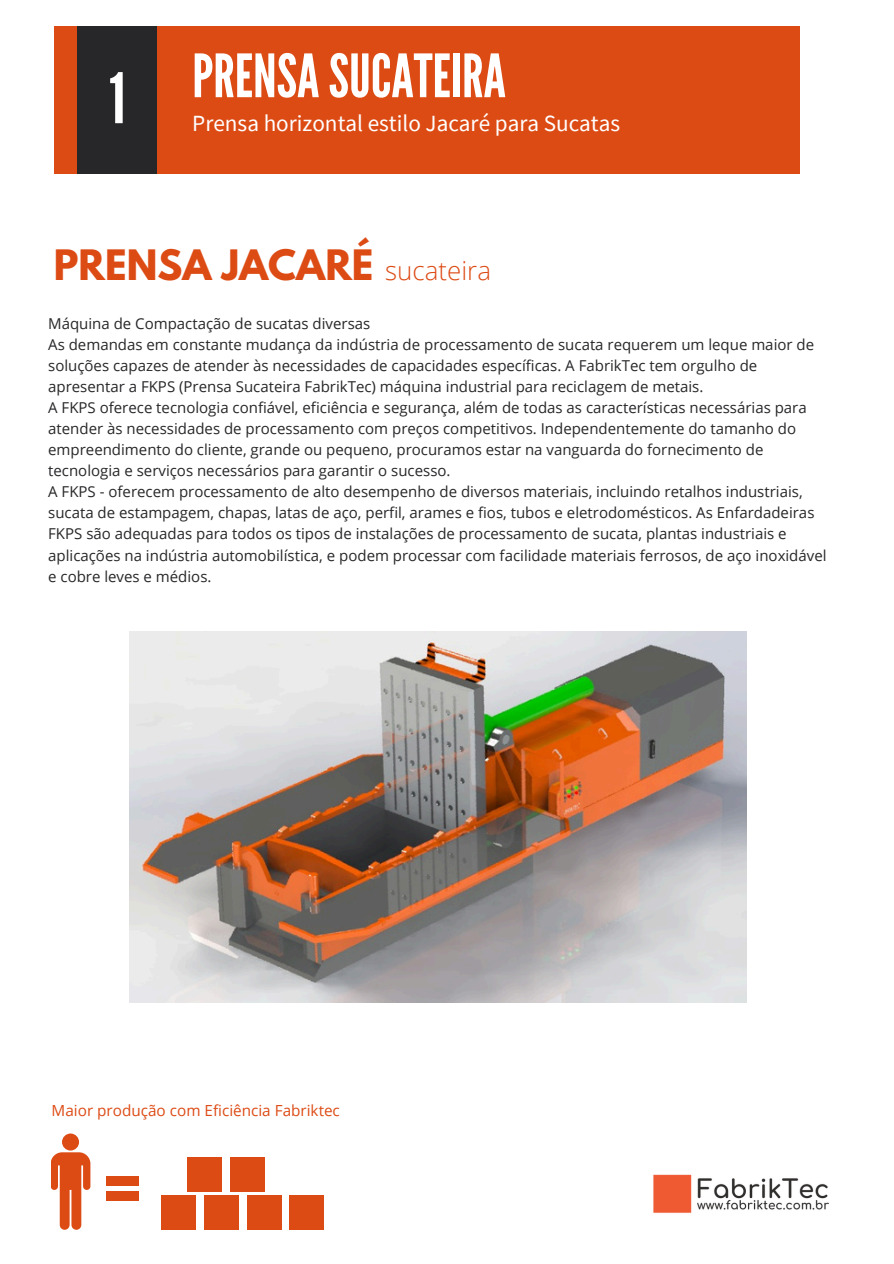
<style>
.page{position:relative;width:894px;height:1264px;background:#fff}
.page>*{position:absolute;margin:0;border:0;box-sizing:border-box;transform-origin:0 0}
.t1{font:69.45px "League Gothic";color:#fff}
.t2{font:59.55px "League Gothic";color:#fff}
.t3{font:700 37.05px "League Spartan";color:#dd4b15}
.t4{font:300 25.95px "Open Sans";color:#dd4b15}
.t5{font:23.1px "Source Sans Pro";color:#fff}
.t6{font:15.3px "Open Sans";color:#dd4b15}
.t7{font:15px/21px "Open Sans";color:#272629}
</style>
<div class="page">
<svg style="left:51px;top:1133px;width:39px;height:96px"></svg>
<svg style="left:136px;top:1176px;width:2px;height:9px"></svg>
<div style="left:108px;top:1176px;width:28px;height:9px;background:#dd4b15"></div>
<svg style="left:106px;top:1176px;width:2px;height:9px"></svg>
<svg style="left:136px;top:1191px;width:2px;height:9px"></svg>
<div style="left:108px;top:1191px;width:28px;height:9px;background:#dd4b15"></div>
<svg style="left:106px;top:1191px;width:2px;height:9px"></svg>
<img style="left:653px;top:1174px;width:176px;height:39px">
<div style="left:161px;top:1195px;width:35px;height:35px;background:#dd4b15"></div>
<div style="left:204px;top:1195px;width:34px;height:35px;background:#dd4b15"></div>
<div style="left:247px;top:1195px;width:34px;height:35px;background:#dd4b15"></div>
<div style="left:289px;top:1195px;width:35px;height:35px;background:#dd4b15"></div>
<div style="left:187px;top:1156px;width:35px;height:35px;background:#dd4b15"></div>
<div style="left:230px;top:1156px;width:34px;height:35px;background:#dd4b15"></div>
<div style="left:54px;top:26px;width:745px;height:148px;background:#dd4b15"></div>
<div style="left:77px;top:27px;width:80px;height:147px;background:#272629"></div>
<img style="left:129px;top:631px;width:617px;height:371px">
<p class="t1" style="left:109px;top:58px;width:18px">1</p>
<p class="t2" style="left:192px;top:41px;width:315px">PRENSASUCATEIRA</p>
<h3 class="t5" style="left:192px;top:108px;width:429px">Prensa horizontal estilo Jacaré para Sucatas</h3>
<h3 class="t3" style="left:54px;top:246px;width:321px">PRENSA JACARÉ</h3>
<p class="t4" style="left:385px;top:252px;width:107px">sucateira</p>
<p class="t7" style="left:48px;top:312px;width:323px">Máquina de Compactação de sucatas diversas</p>
<h1 class="t7" style="left:48px;top:334px;width:767px">As demandas em constante mudança da indústria de processamento de sucata requerem um leque maior de soluções capazes de atender às necessidades de capacidades específicas. A FabrikTec tem orgulho de apresentar a FKPS (Prensa Sucateira FabrikTec) máquina industrial para reciclagem de metais.</h1>
<p class="t7" style="left:48px;top:397px;width:759px">A FKPS oferece tecnologia confiável, eficiência e segurança, além de todas as características necessárias para atender às necessidades de processamento com preços competitivos. Independentemente do tamanho do empreendimento do cliente, grande ou pequeno, procuramos estar na vanguarda do fornecimento de tecnologia e serviços necessários para garantir o sucesso.</p>
<p class="t7" style="left:48px;top:481px;width:779px">A FKPS - oferecem processamento de alto desempenho de diversos materiais, incluindo retalhos industriais, sucata de estampagem, chapas, latas de aço, perfil, arames e fios, tubos e eletrodomésticos. As Enfardadeiras FKPS são adequadas para todos os tipos de instalações de processamento de sucata, plantas industriais e aplicações na indústria automobilística, e podem processar com facilidade materiais ferrosos, de aço inoxidável e cobre leves e médios.</p>
<h2 class="t6" style="left:52px;top:1099px;width:290px">Maior produção com Eficiência Fabriktec</h2>
</div>
